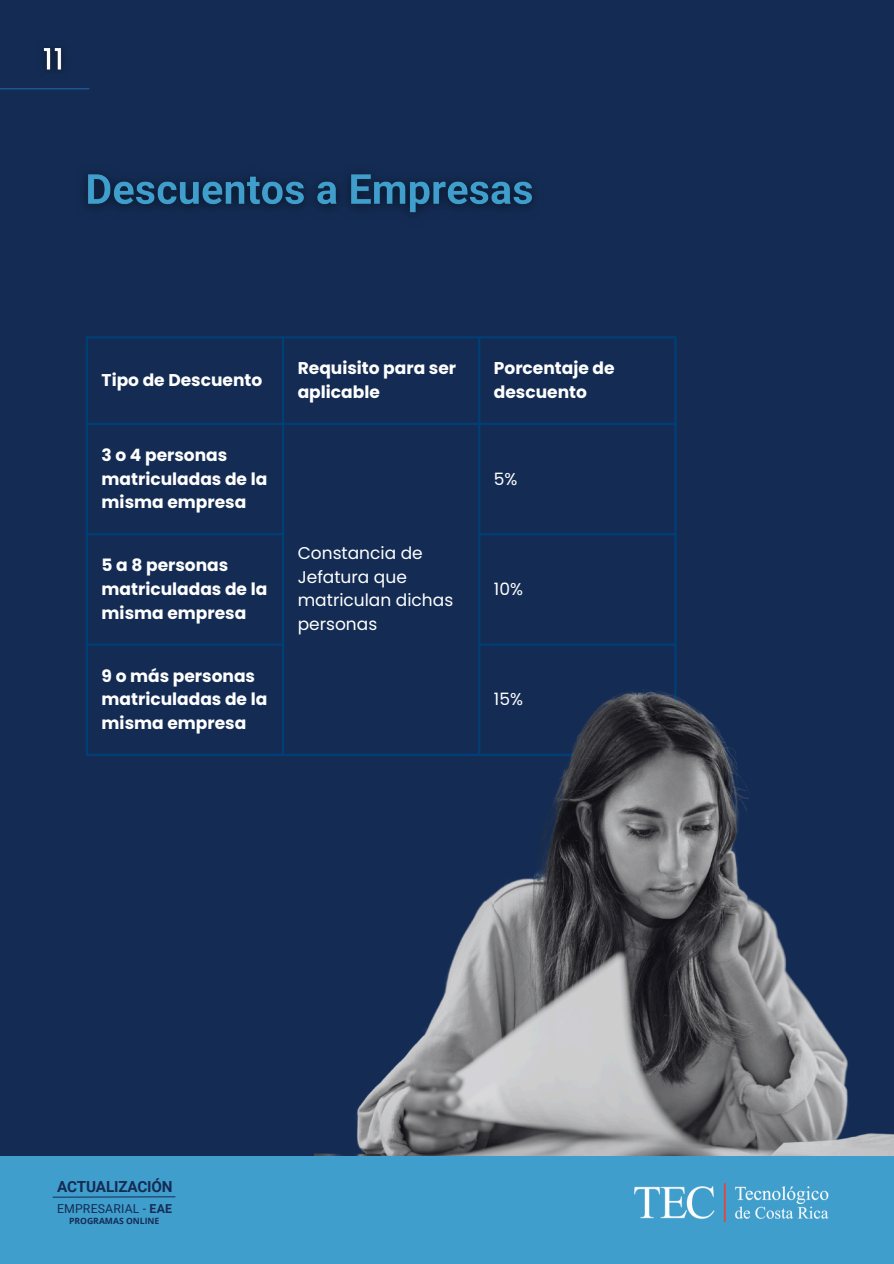
<style>
.page{position:relative;width:894px;height:1264px;background:#fff}
.page>*{position:absolute;margin:0;border:0;box-sizing:border-box;transform-origin:0 0}
.t1{font:700 16.95px/23.7px "Poppins";color:#fff}
.t2{font:16.95px/23.7px "Poppins";color:#fff}
.t3{font:700 15.3px "Roboto";letter-spacing:-.015em;color:#142c54}
.t4{font:12.3px "Roboto";letter-spacing:.015em;color:#142c54}
.t5{font:700 8.55px "Open Sans";color:#142c54}
.s1{font-weight:700}
</style>
<div class="page">
<div style="left:0;top:0;width:893px;height:1263px;background:#142c54"></div>
<hr style="left:0;top:88px;width:89px;height:1px;background:#1e63a1">
<hr style="left:86px;top:338px;width:2px;height:415px;background:#013e76">
<hr style="left:282px;top:338px;width:2px;height:415px;background:#013e76">
<hr style="left:478px;top:338px;width:2px;height:415px;background:#013e76">
<hr style="left:674px;top:338px;width:2px;height:415px;background:#013e76">
<hr style="left:86px;top:336px;width:590px;height:2px;background:#013e76">
<hr style="left:86px;top:423px;width:590px;height:2px;background:#013e76">
<hr style="left:86px;top:533px;width:198px;height:2px;background:#013e76">
<hr style="left:478px;top:533px;width:198px;height:2px;background:#013e76">
<hr style="left:86px;top:643px;width:198px;height:2px;background:#013e76">
<hr style="left:478px;top:643px;width:198px;height:2px;background:#013e76">
<hr style="left:86px;top:753px;width:590px;height:3px;background:#013e76">
<img style="left:315px;top:684px;width:578px;height:471px">
<img style="left:84px;top:172px;width:450px;height:43px">
<img style="left:43px;top:48px;width:21px;height:22px">
<div style="left:0;top:1155px;width:893px;height:108px;background:#409ecc"></div>
<img style="left:634px;top:1183px;width:195px;height:39px">
<hr style="left:53px;top:1196px;width:122px;height:1px;background:#142c54">
<p class="t1" style="left:102px;top:368px;width:162px">Tipo de Descuento</p>
<p class="t1" style="left:298px;top:356px;width:160px">Requisito para ser aplicable</p>
<p class="t1" style="left:493px;top:356px;width:122px">Porcentaje de descuento</p>
<p class="t1" style="left:102px;top:443px;width:167px">3 o 4 personas matriculadas de la misma empresa</p>
<p class="t1" style="left:102px;top:553px;width:167px">5 a 8 personas matriculadas de la misma empresa</p>
<p class="t1" style="left:102px;top:664px;width:167px">9 o más personas matriculadas de la misma empresa</p>
<p class="t2" style="left:298px;top:541px;width:157px">Constancia de<br>Jefatura que matriculan dichas personas</p>
<p class="t2" style="left:493px;top:467px;width:25px">5%</p>
<p class="t2" style="left:493px;top:577px;width:31px">10%</p>
<p class="t2" style="left:493px;top:687px;width:31px">15%</p>
<p class="t3" style="left:57px;top:1178px;width:117px">ACTUALIZACIÓN</p>
<p class="t4" style="left:57px;top:1201px;width:116px">EMPRESARIAL - <span class="s1">EAE</span></p>
<h2 class="t5" style="left:69px;top:1214px;width:92px">PROGRAMAS ONLINE</h2>
</div>
